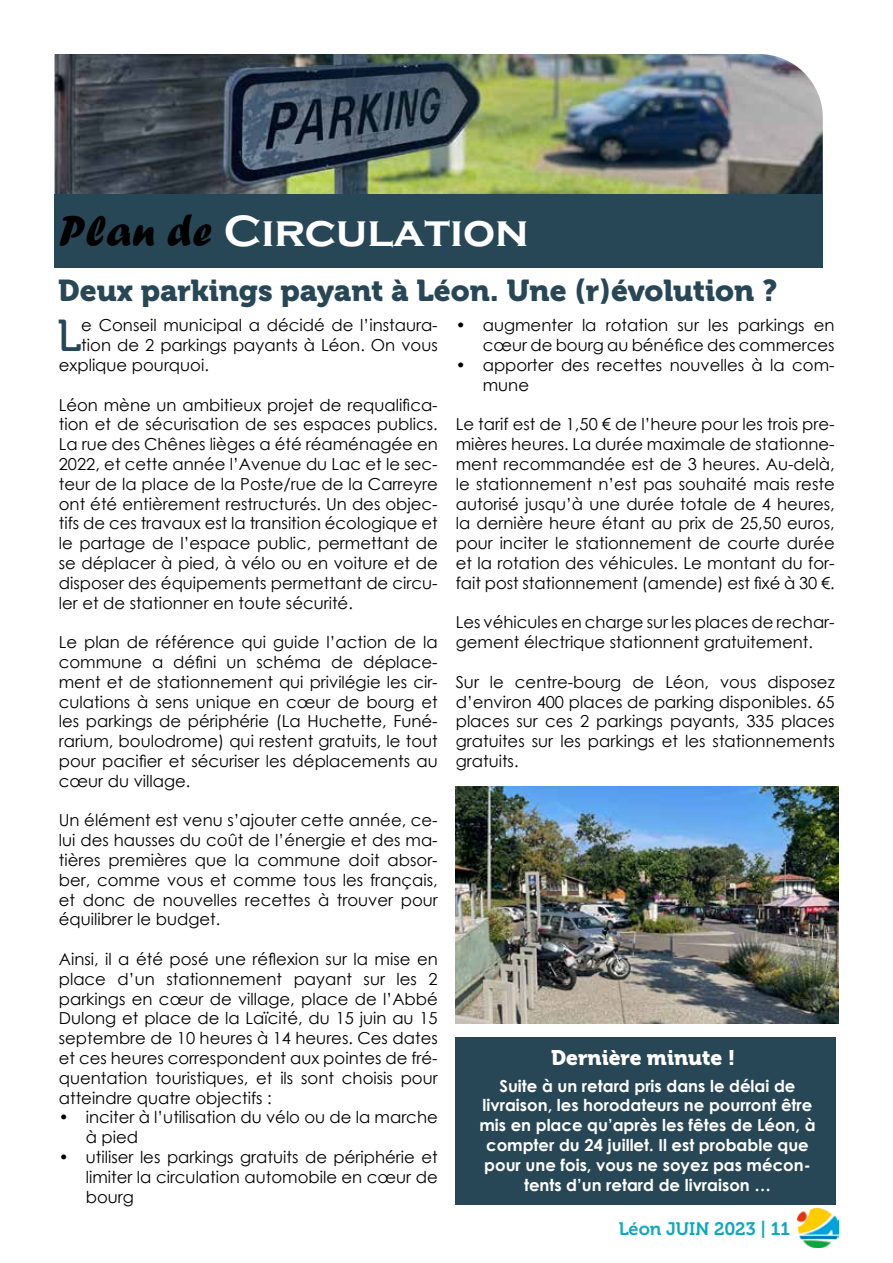
<style>
.page{position:relative;width:893px;height:1263px;background:#fff}
.page>*{position:absolute;margin:0;border:0;box-sizing:border-box;transform-origin:0 0}
.t1{font:700 45px "Copperplate Gothic";color:#fff}
.t2{font:44.55px "Museo 500";color:#284756}
.t3{font:30px "Museo 900";color:#284756}
.t4{font:21px "Museo 900";color:#fff}
.t5{font:18px "Museo 700";color:#11a7c0}
.t6{font:16.5px/19.8px "Century Gothic";color:#000;text-align:justify}
.t7{font:700 16.5px/19.8px "Century Gothic";color:#fff;text-align:center}
.s1{font-family:"Forte";font-weight:400;color:#000}
</style>
<div class="page">
<img style="left:798px;top:1209px;width:41px;height:38px">
<img style="left:55px;top:54px;width:768px;height:140px">
<div style="left:55px;top:194px;width:768px;height:74px;background:#284756"></div>
<div style="left:456px;top:1037px;width:380px;height:168px;background:#284756"></div>
<img style="left:456px;top:787px;width:383px;height:237px">
<h1 class="t1" style="left:59px;top:207px;width:471px"><span class="s1">Plan de</span> Circulation</h1>
<h3 class="t3" style="left:58px;top:274px;width:721px">Deux parkings payant à Léon. Une (r)évolution ?</h3>
<h2 class="t2" style="left:57px;top:311px;width:26px">L</h2>
<p class="t6" style="left:81px;top:315px;width:358px">e Conseil municipal a décidé de l’instaura-</p>
<p class="t6" style="left:456px;top:315px;width:380px;text-align:right">• augmenter la rotation sur les parkings en cœur de bourg au bénéfice des commerces</p>
<p class="t6" style="left:483px;top:355px;width:353px;text-indent:-27px">• apporter des recettes nouvelles à la com&shy;mune</p>
<p class="t6" style="left:456px;top:414px;width:380px">Le tarif est de 1,50 € de l’heure pour les trois pre&shy;mières heures. La durée maximale de stationne&shy;ment recommandée est de 3 heures. Au-delà, le stationnement n’est pas souhaité mais reste autorisé jusqu’à une durée totale de 4 heures, la dernière heure étant au prix de 25,50 euros, pour inciter le stationnement de courte durée et la rotation des véhicules. Le montant du for&shy;fait post stationnement (amende) est fixé à 30 €.</p>
<p class="t6" style="left:456px;top:612px;width:380px">Les véhicules en charge sur les places de rechar&shy;gement électrique stationnent gratuitement.</p>
<p class="t6" style="left:456px;top:672px;width:380px">Sur le centre-bourg de Léon, vous disposez d’environ 400 places de parking disponibles. 65 places sur ces 2 parkings payants, 335 places gratuites sur les parkings et les stationnements gratuits.</p>
<p class="t6" style="left:81px;top:335px;width:358px">tion de 2 parkings payants à Léon. On vous</p>
<p class="t6" style="left:59px;top:355px;width:152px">explique pourquoi.</p>
<p class="t6" style="left:59px;top:394px;width:380px">Léon mène un ambitieux projet de requalifica&shy;tion et de sécurisation de ses espaces publics.<br>La rue des Chênes lièges a été réaménagée en 2022, et cette année l’Avenue du Lac et le sec&shy;teur de la place de la Poste/rue de la Carreyre ont été entièrement restructurés. Un des objec&shy;tifs de ces travaux est la transition écologique et le partage de l’espace public, permettant de se déplacer à pied, à vélo ou en voiture et de disposer des équipements permettant de circu&shy;ler et de stationner en toute sécurité.</p>
<p class="t6" style="left:59px;top:632px;width:380px">Le plan de référence qui guide l’action de la commune a défini un schéma de déplace&shy;ment et de stationnement qui privilégie les cir&shy;culations à sens unique en cœur de bourg et les parkings de périphérie (La Huchette, Funé&shy;rarium, boulodrome) qui restent gratuits, le tout pour pacifier et sécuriser les déplacements au cœur du village.</p>
<p class="t6" style="left:59px;top:810px;width:380px">Un élément est venu s’ajouter cette année, ce&shy;lui des hausses du coût de l’énergie et des ma&shy;tières premières que la commune doit absor&shy;ber, comme vous et comme tous les français, et donc de nouvelles recettes à trouver pour équilibrer le budget.</p>
<p class="t6" style="left:59px;top:949px;width:380px">Ainsi, il a été posé une réflexion sur la mise en place d’un stationnement payant sur les 2 parkings en cœur de village, place de l’Abbé Dulong et place de la Laïcité, du 15 juin au 15 septembre de 10 heures à 14 heures. Ces dates et ces heures correspondent aux pointes de fré&shy;quentation touristiques, et ils sont choisis pour atteindre quatre objectifs :</p>
<p class="t6" style="left:86px;top:1107px;width:353px;text-indent:-27px">• inciter à l’utilisation du vélo ou de la marche à pied</p>
<p class="t6" style="left:86px;top:1147px;width:353px;text-indent:-27px">• utiliser les parkings gratuits de périphérie et limiter la circulation automobile en cœur de bourg</p>
<p class="t4" style="left:551px;top:1046px;width:186px">Dernière minute !</p>
<p class="t7" style="left:479px;top:1075px;width:338px">Suite à un retard pris dans le délai de livraison, les horodateurs ne pourront être mis en place qu’après les fêtes de Léon, à compter du 24 juillet. Il est probable que pour une fois, vous ne soyez pas mécon&shy;tents d’un retard de livraison …</p>
<p class="t5" style="left:619px;top:1218px;width:173px">Léon JUIN 2023 | 11</p>
</div>
